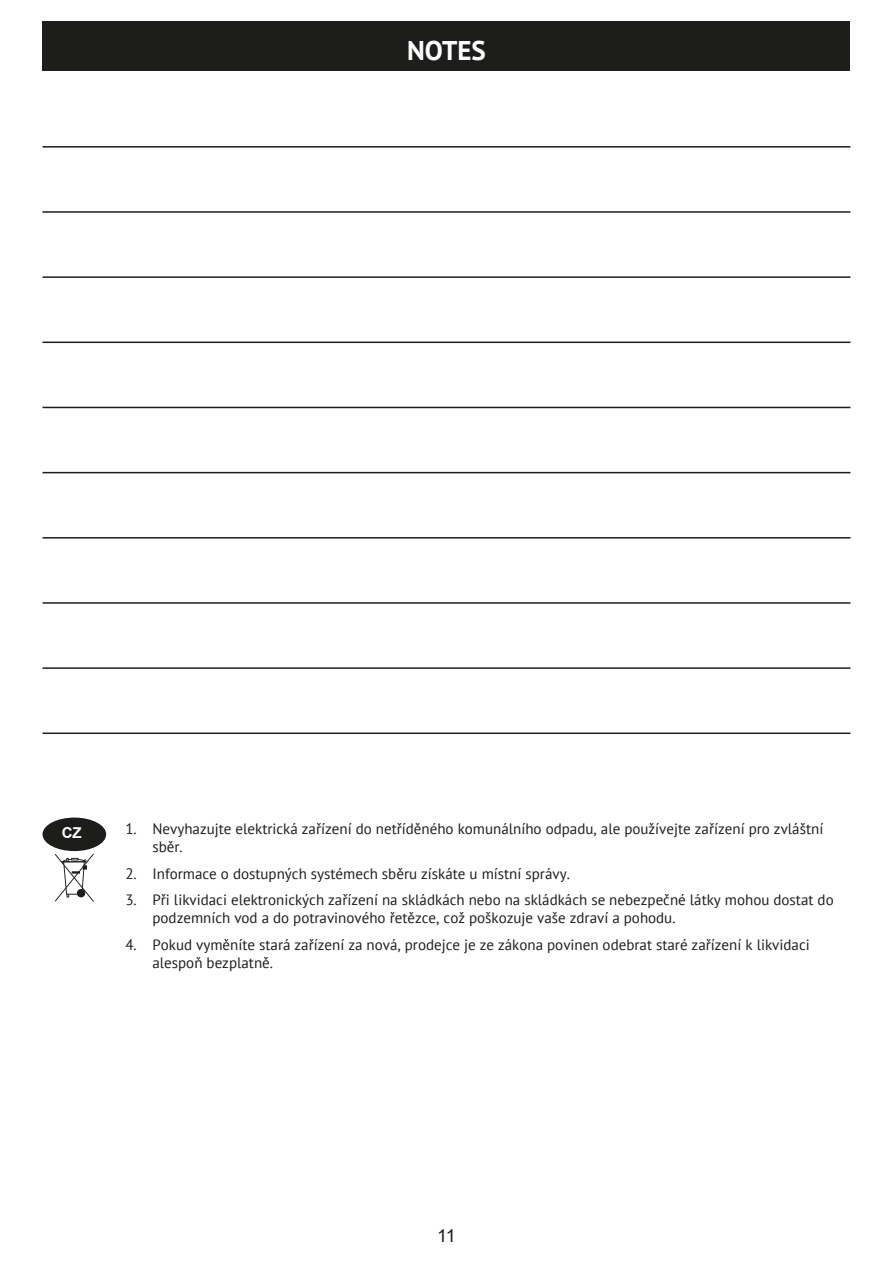
<style>
.page{position:relative;width:893px;height:1263px;background:#fff}
.page>*{position:absolute;margin:0;border:0;box-sizing:border-box;transform-origin:0 0}
.t1{font:700 27px "PT Sans";color:#fff}
.t2{font:18px "Arial";color:#1d1d1b}
.t3{font:15px/18px "PT Sans";color:#1d1d1b}
.t4{font:700 15px "Arial";color:#fff}
</style>
<div class="page">
<hr style="left:43px;top:146px;width:807px;height:2px;background:#1d1d1b">
<hr style="left:43px;top:602px;width:807px;height:2px;background:#1d1d1b">
<hr style="left:43px;top:211px;width:807px;height:2px;background:#1d1d1b">
<hr style="left:43px;top:667px;width:807px;height:2px;background:#1d1d1b">
<hr style="left:43px;top:276px;width:807px;height:2px;background:#1d1d1b">
<hr style="left:43px;top:732px;width:807px;height:2px;background:#1d1d1b">
<hr style="left:43px;top:342px;width:807px;height:1px;background:#1d1d1b">
<hr style="left:43px;top:407px;width:807px;height:1px;background:#1d1d1b">
<hr style="left:43px;top:472px;width:807px;height:1px;background:#1d1d1b">
<hr style="left:43px;top:537px;width:807px;height:1px;background:#1d1d1b">
<div style="left:43px;top:21px;width:807px;height:50px;background:#1d1d1b"></div>
<div style="left:43px;top:817px;width:63px;height:34px;background:#1d1d1b;border-radius:50%"></div>
<svg style="left:55px;top:853px;width:39px;height:49px"></svg>
<p class="t1" style="left:407px;top:33px;width:80px">NOTES</p>
<p class="t4" style="left:62px;top:822px;width:21px">CZ</p>
<p class="t3" style="left:152px;top:819px;width:672px;text-indent:-27px">1. Nevyhazujte elektrická zařízení do netříděného komunálního odpadu, ale používejte zařízení pro zvláštní sběr.</p>
<p class="t3" style="left:125px;top:864px;width:446px">2. Informace o dostupných systémech sběru získáte u místní správy.</p>
<p class="t3" style="left:152px;top:890px;width:683px;text-indent:-27px">3. Při likvidaci elektronických zařízení na skládkách nebo na skládkách se nebezpečné látky mohou dostat do podzemních vod a do potravinového řetězce, což poškozuje vaše zdraví a pohodu.</p>
<p class="t3" style="left:152px;top:935px;width:659px;text-indent:-27px">4. Pokud vyměníte stará zařízení za nová, prodejce je ze zákona povinen odebrat staré zařízení k likvidaci alespoň bezplatně.</p>
<p class="t2" style="left:437px;top:1223px;width:20px">11</p>
</div>
